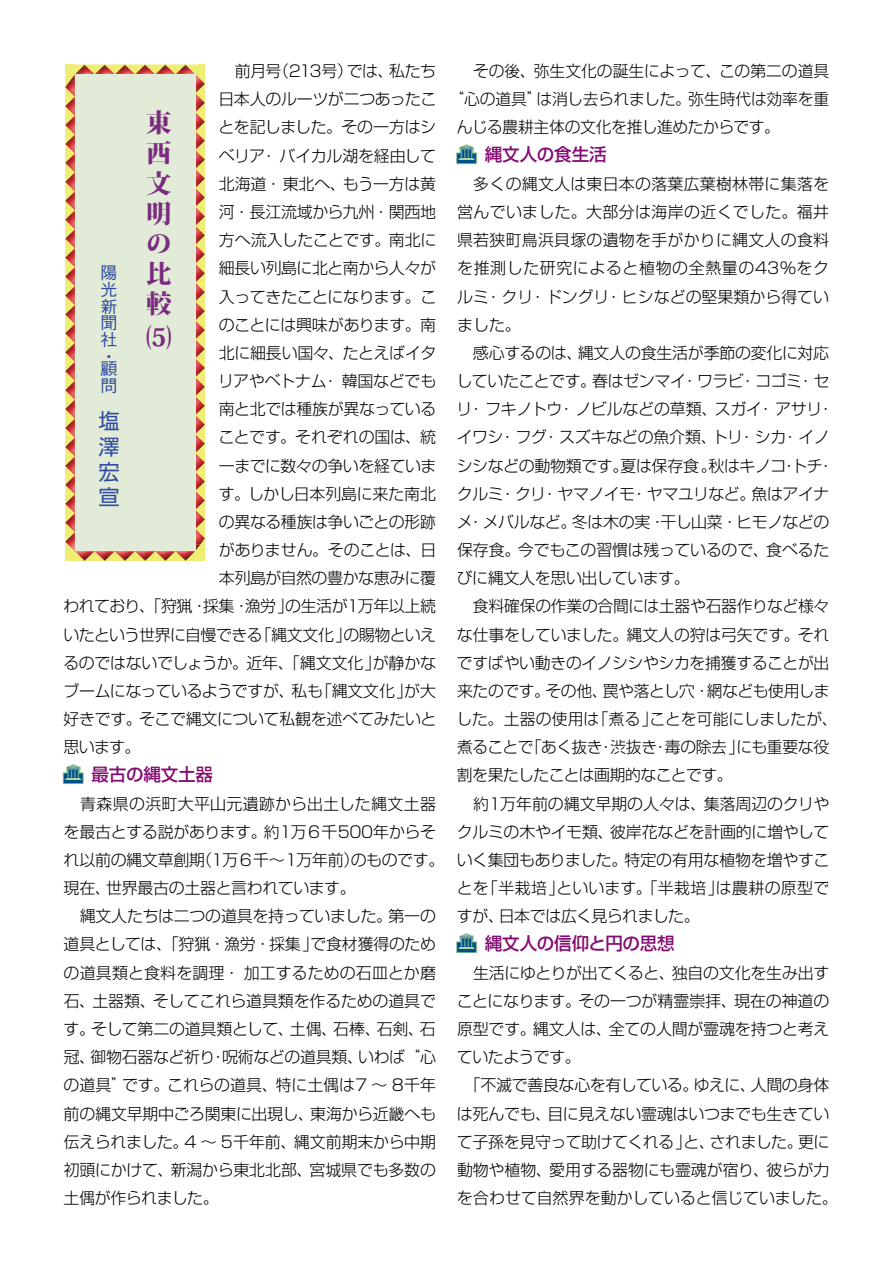
<style>
.page{position:relative;width:893px;height:1263px;background:#fff}
.page>*{position:absolute;margin:0;border:0;box-sizing:border-box;transform-origin:0 0}
.t1{font:800 25.5px/30.2px "Koz Min Pro";color:#7a2b7f;text-align:justify}
.t2{font:21.3px/25.2px "Shin Go Pro";color:#304ca1;text-align:justify}
.t3{font:500 17.55px "Shin Go Pro";letter-spacing:-.01em;color:#840b71}
.t4{font:500 16.95px/16.8px "Gothic BBB Pro";color:#304ca1;text-align:justify}
.t5{font:300 15.9px/28.2px "Shin Go Pro";letter-spacing:-.015em;color:#000}
.t6{font:300 15.9px "Shin Go Pro";letter-spacing:-.035em;color:#000}
</style>
<div class="page">
<img style="left:205px;top:77px;width:1px;height:467px">
<img style="left:195px;top:77px;width:10px;height:467px">
<img style="left:83px;top:559px;width:104px;height:2px">
<img style="left:77px;top:551px;width:118px;height:8px">
<svg style="left:193px;top:544px;width:13px;height:8px"></svg>
<img style="left:65px;top:81px;width:10px;height:467px">
<svg style="left:65px;top:548px;width:12px;height:5px"></svg>
<img style="left:83px;top:65px;width:104px;height:1px">
<img style="left:75px;top:66px;width:118px;height:8px">
<svg style="left:193px;top:73px;width:13px;height:4px"></svg>
<svg style="left:65px;top:74px;width:12px;height:7px"></svg>
<div style="left:75px;top:75px;width:120px;height:476px;background:#e2ebd7"></div>
<svg style="left:62px;top:764px;width:22px;height:20px"></svg>
<svg style="left:456px;top:144px;width:22px;height:21px"></svg>
<svg style="left:456px;top:933px;width:22px;height:21px"></svg>
<p class="t6" style="left:219px;top:58px;width:219px">　前月号（213号）では、私たち</p>
<p class="t5" style="left:218px;top:83px;width:219px">日本人のルーツが二つあったこ</p>
<p class="t5" style="left:219px;top:111px;width:219px">とを記しました。その一方はシ</p>
<p class="t5" style="left:219px;top:140px;width:219px">ベリア・バイカル湖を経由して</p>
<p class="t5" style="left:219px;top:168px;width:219px">北海道・東北へ、もう一方は黄</p>
<p class="t5" style="left:219px;top:196px;width:219px">河・長江流域から九州・関西地</p>
<p class="t5" style="left:219px;top:224px;width:219px">方へ流入したことです。南北に</p>
<p class="t5" style="left:219px;top:252px;width:219px">細長い列島に北と南から人々が</p>
<p class="t5" style="left:219px;top:280px;width:219px">入ってきたことになります。こ</p>
<p class="t5" style="left:219px;top:309px;width:219px">のことには興味があります。南</p>
<p class="t5" style="left:219px;top:337px;width:219px">北に細長い国々、たとえばイタ</p>
<p class="t5" style="left:218px;top:365px;width:220px">リアやベトナム・韓国などでも</p>
<p class="t5" style="left:219px;top:393px;width:219px">南と北では種族が異なっている</p>
<p class="t5" style="left:218px;top:421px;width:219px">ことです。それぞれの国は、統</p>
<p class="t5" style="left:219px;top:449px;width:219px">一までに数々の争いを経ていま</p>
<p class="t5" style="left:219px;top:478px;width:219px">す。しかし日本列島に来た南北</p>
<p class="t5" style="left:219px;top:506px;width:219px">の異なる種族は争いごとの形跡</p>
<p class="t5" style="left:219px;top:534px;width:219px">がありません。そのことは、日</p>
<p class="t5" style="left:219px;top:562px;width:219px">本列島が自然の豊かな恵みに覆</p>
<p class="t5" style="left:64px;top:590px;width:374px">われており、「狩猟・採集・漁労｣の生活が1万年以上続</p>
<p class="t6" style="left:63px;top:621px;width:374px">いたという世界に自慢できる「縄文文化｣の賜物といえ</p>
<p class="t5" style="left:63px;top:647px;width:374px">るのではないでしょうか。近年、「縄文文化｣が静かな</p>
<p class="t5" style="left:63px;top:675px;width:374px">ブームになっているようですが、私も「縄文文化｣が大</p>
<p class="t5" style="left:64px;top:703px;width:374px">好きです。そこで縄文について私観を述べてみたいと</p>
<p class="t5" style="left:64px;top:731px;width:78px">思います。</p>
<p class="t3" style="left:92px;top:760px;width:123px">最古の縄文土器</p>
<p class="t5" style="left:64px;top:787px;width:382px">　青森県の浜町大平山元遺跡から出土した縄文土器を最古とする説があります。約1万６千500年からそれ以前の縄文草創期（1万６千～1万年前）のものです。現在、世界最古の土器と言われています。<br>　縄文人たちは二つの道具を持っていました。第一の道具としては、「狩猟・漁労・採集｣で食材獲得のための道具類と食料を調理・加工するための石皿とか磨石、土器類、そしてこれら道具類を作るための道具です。そして第二の道具類として、土偶、石棒、石剣、石冠、御物石器など祈り・呪術などの道具類、いわば“心の道具”です。これらの道具、特に土偶は7 ～ 8千年前の縄文早期中ごろ関東に出現し、東海から近畿へも伝えられました。4 ～ 5千年前、縄文前期末から中期初頭にかけて、新潟から東北北部、宮城県でも多数の土偶が作られました。</p>
<h1 class="t1" style="left:146px;top:106px;width:27px">東西文明の比較</h1>
<h1 class="t1" style="left:146px;top:322px;width:26px">⑸</h1>
<p class="t4" style="left:100px;top:262px;width:18px">陽光新聞社・</p>
<p class="t4" style="left:100px;top:359px;width:18px">顧問</p>
<h2 class="t2" style="left:98px;top:406px;width:22px">塩澤宏宣</h2>
<p class="t5" style="left:457px;top:55px;width:374px">　その後、弥生文化の誕生によって、この第二の道具</p>
<p class="t5" style="left:448px;top:83px;width:382px">“心の道具”は消し去られました。弥生時代は効率を重</p>
<p class="t5" style="left:457px;top:111px;width:325px">んじる農耕主体の文化を推し進めたからです。</p>
<p class="t3" style="left:485px;top:140px;width:123px">縄文人の食生活</p>
<p class="t5" style="left:456px;top:168px;width:383px">　多くの縄文人は東日本の落葉広葉樹林帯に集落を営んでいました。大部分は海岸の近くでした。福井県若狭町鳥浜貝塚の遺物を手がかりに縄文人の食料を推測した研究によると植物の全熱量の43％をクルミ・クリ・ドングリ・ヒシなどの堅果類から得ていました。<br>　感心するのは、縄文人の食生活が季節の変化に対応していたことです。春はゼンマイ・ワラビ・コゴミ・セリ・フキノトウ・ノビルなどの草類、スガイ・アサリ・イワシ・フグ・スズキなどの魚介類、トリ・シカ・イノシシなどの動物類です。夏は保存食｡秋はキノコ・トチ・クルミ・クリ・ヤマノイモ・ヤマユリなど。魚はアイナメ・メバルなど。冬は木の実・干し山菜・ヒモノなどの保存食。今でもこの習慣は残っているので、食べるたびに縄文人を思い出しています。<br>　食料確保の作業の合間には土器や石器作りなど様々な仕事をしていました。縄文人の狩は弓矢です。それですばやい動きのイノシシやシカを捕獲することが出来たのです。その他、罠や落とし穴・網なども使用しました。土器の使用は「煮る｣ことを可能にしましたが、煮ることで「あく抜き・渋抜き・毒の除去｣にも重要な役割を果たしたことは画期的なことです。<br>　約1万年前の縄文早期の人々は、集落周辺のクリやクルミの木やイモ類、彼岸花などを計画的に増やしていく集団もありました。特定の有用な植物を増やすことを「半栽培｣といいます。「半栽培｣は農耕の原型ですが、日本では広く見られました。</p>
<p class="t3" style="left:485px;top:929px;width:191px">縄文人の信仰と円の思想</p>
<p class="t5" style="left:457px;top:956px;width:382px">　生活にゆとりが出てくると、独自の文化を生み出すことになります。その一つが精霊崇拝、現在の神道の原型です。縄文人は、全ての人間が霊魂を持つと考えていたようです。<br>　「不滅で善良な心を有している。ゆえに、人間の身体は死んでも、目に見えない霊魂はいつまでも生きていて子孫を見守って助けてくれる｣と、されました。更に動物や植物、愛用する器物にも霊魂が宿り、彼らが力を合わせて自然界を動かしていると信じていました。</p>
</div>
